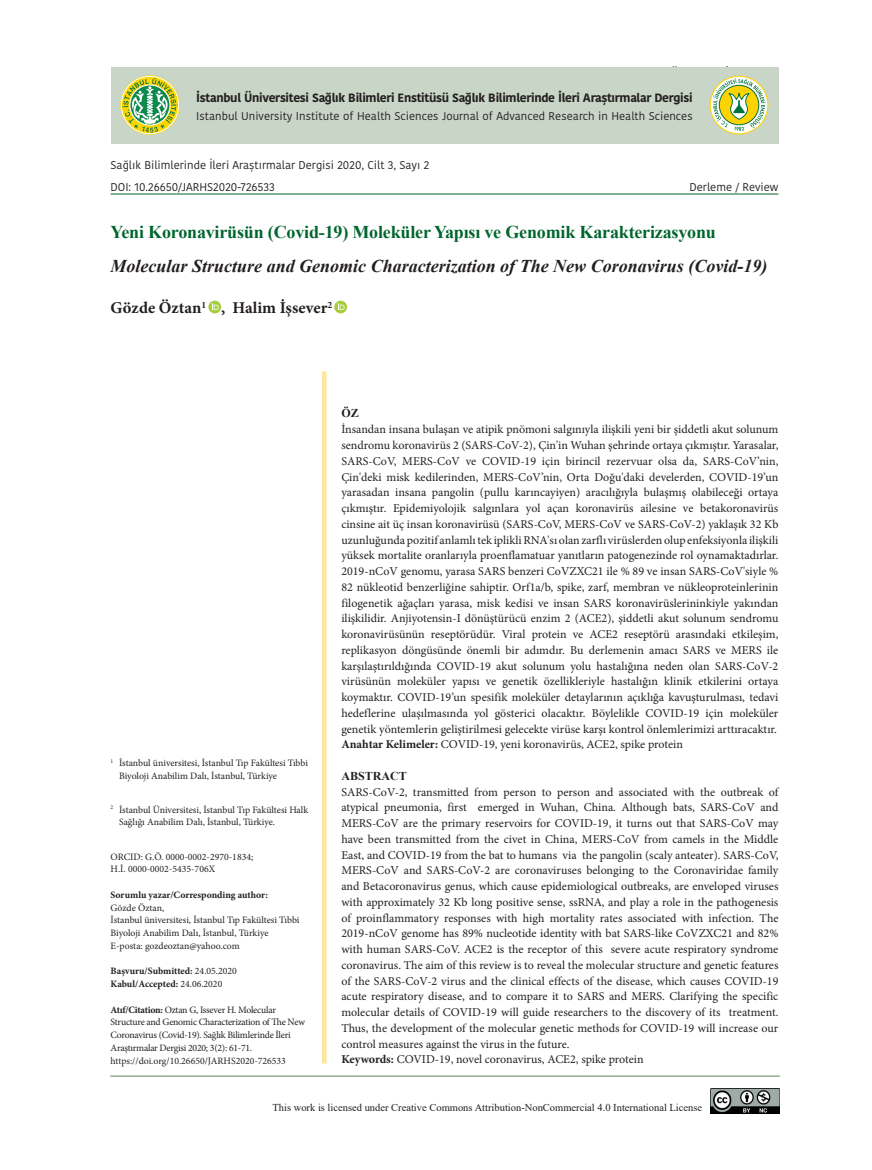
<style>
.page{position:relative;width:872px;height:1170px;background:#fff}
.page>*{position:absolute;margin:0;border:0;box-sizing:border-box;transform-origin:0 0}
.t1{font:italic 700 18px "Times New Roman";color:#231f20}
.t2{font:700 18px "Times New Roman";letter-spacing:-.01em;color:#00652e}
.t3{font:700 16.5px "Minion Pro";color:#231f20}
.t4{font:12px/15.8px "Minion Pro";color:#231f20}
.t5{font:700 12px "Kohinoor Bangla";letter-spacing:-.025em;color:#231f20}
.t6{font:700 12px "Times New Roman";color:#231f20}
.t7{font:11.25px "Kohinoor Bangla";color:#231f20}
.t8{font:10.5px "Times New Roman";color:#231f20}
.t9{font:9.75px/12.8px "Minion Pro";letter-spacing:-.01em;color:#231f20}
.t10{font:700 9.75px/12.8px "Minion Pro";color:#231f20}
.s1{font-weight:400}
.s2{font-weight:700}
</style>
<div class="page">
<svg style="left:208px;top:300px;width:13px;height:13px"></svg>
<svg style="left:212px;top:303px;width:7px;height:7px"></svg>
<svg style="left:334px;top:300px;width:13px;height:13px"></svg>
<svg style="left:338px;top:303px;width:6px;height:7px"></svg>
<hr style="left:322px;top:371px;width:4px;height:692px;background:#ffe79a">
<hr style="left:111px;top:194px;width:667px;height:1px;background:#00652e">
<div style="left:111px;top:67px;width:667px;height:76px;background:#c8d5c7"></div>
<div style="left:121px;top:76px;width:58px;height:58px;border:1px solid #fff;border-radius:50%"></div>
<svg style="left:122px;top:78px;width:55px;height:55px;background:#a8c46f"></svg>
<div style="left:709px;top:76px;width:59px;height:58px;border:1px solid #bfbfbf;border-radius:50%"></div>
<svg style="left:713px;top:78px;width:53px;height:53px;background:#cad285"></svg>
<img style="left:710px;top:1088px;width:70px;height:25px">
<hr style="left:110px;top:1075px;width:670px;height:1px;background:#5d875a">
<p class="t5" style="left:196px;top:88px;width:498px">İstanbul Üniversitesi Sağlık Bilimleri Enstitüsü Sağlık Bilimlerinde İleri Araştırmalar Dergisi</p>
<p class="t7" style="left:196px;top:108px;width:498px">Istanbul University Institute of Health Sciences Journal of Advanced Research in Health Sciences</p>
<p class="t7" style="left:111px;top:157px;width:320px">Sağlık Bilimlerinde İleri Araştırmalar Dergisi 2020, Cilt 3, Sayı 2</p>
<p class="t7" style="left:111px;top:178px;width:166px">DOI: 10.26650/JARHS2020-726533</p>
<p class="t7" style="left:689px;top:178px;width:90px">Derleme / Review</p>
<h1 class="t2" style="left:111px;top:219px;width:607px">Yeni Koronavirüsün (Covid-19) Moleküler Yapısı ve Genomik Karakterizasyonu</h1>
<h1 class="t1" style="left:111px;top:253px;width:658px">Molecular Structure and Genomic Characterization of The New Coronavirus (Covid-19)</h1>
<h2 class="t3" style="left:111px;top:296px;width:223px">Gözde Öztan<sup>1</sup> , Halim İşsever<sup>2</sup></h2>
<p class="t9" style="left:119px;top:756px;width:190px;text-indent:-9px"><sup>1</sup> İstanbul üniversitesi, İstanbul Tıp Fakültesi Tıbbi<br>Biyoloji Anabilim Dalı, İstanbul, Türkiye</p>
<p class="t9" style="left:119px;top:803px;width:191px;text-indent:-9px"><sup>2</sup> İstanbul Üniversitesi, İstanbul Tıp Fakültesi Halk<br>Sağlığı Anabilim Dalı, İstanbul, Türkiye.</p>
<p class="t9" style="left:111px;top:850px;width:144px">ORCID: G.Ö. 0000-0002-2970-1834;<br>H.İ. 0000-0002-5435-706X</p>
<p class="t10" style="left:111px;top:888px;width:159px">Sorumlu yazar/Corresponding author:</p>
<p class="t9" style="left:111px;top:901px;width:190px">Gözde Öztan,<br>İstanbul üniversitesi, İstanbul Tıp Fakültesi Tıbbi Biyoloji Anabilim Dalı, İstanbul, Türkiye E-posta: gozdeoztan@yahoo.com</p>
<p class="t10" style="left:111px;top:964px;width:128px">Başvuru/Submitted: <span class="s1">24.05.2020<br></span>Kabul/Accepted: <span class="s1">24.06.2020</span></p>
<p class="t9" style="left:111px;top:1003px;width:196px"><span class="s2">Atıf/Citation:</span> Oztan G, Issever H. Molecular Structure and Genomic Characterization of The New Coronavirus (Covid-19). Sağlık Bilimlerinde İleri Araştırmalar Dergisi 2020; 3(2): 61-71. https://doi.org/10.26650/JARHS2020-726533</p>
<p class="t6" style="left:341px;top:405px;width:19px">ÖZ</p>
<p class="t4" style="left:341px;top:421px;width:438px">İnsandan insana bulaşan ve atipik pnömoni salgınıyla ilişkili yeni bir şiddetli akut solunum sendromu koronavirüs 2 (SARS-CoV-2), Çin'in Wuhan şehrinde ortaya çıkmıştır. Yarasalar, SARS-CoV, MERS-CoV ve COVID-19 için birincil rezervuar olsa da, SARS-CoV’nin, Çin'deki misk kedilerinden, MERS-CoV’nin, Orta Doğu'daki develerden, COVID-19’un yarasadan insana pangolin (pullu karıncayiyen) aracılığıyla bulaşmış olabileceği ortaya çıkmıştır. Epidemiyolojik salgınlara yol açan koronavirüs ailesine ve betakoronavirüs cinsine ait üç insan koronavirüsü (SARS-CoV, MERS-CoV ve SARS-CoV-2) yaklaşık 32 Kb uzunluğunda pozitif anlamlı tek iplikli RNA'sı olan zarflı virüslerden olup enfeksiyonla ilişkili yüksek mortalite oranlarıyla proenflamatuar yanıtların patogenezinde rol oynamaktadırlar.<br>2019-nCoV genomu, yarasa SARS benzeri CoVZXC21 ile % 89 ve insan SARS-CoV'siyle % 82 nükleotid benzerliğine sahiptir. Orf1a/b, spike, zarf, membran ve nükleoproteinlerinin filogenetik ağaçları yarasa, misk kedisi ve insan SARS koronavirüslerininkiyle yakından ilişkilidir. Anjiyotensin-I dönüştürücü enzim 2 (ACE2), şiddetli akut solunum sendromu koronavirüsünün reseptörüdür. Viral protein ve ACE2 reseptörü arasındaki etkileşim, replikasyon döngüsünde önemli bir adımdır. Bu derlemenin amacı SARS ve MERS ile karşılaştırıldığında COVID-19 akut solunum yolu hastalığına neden olan SARS-CoV-2 virüsünün moleküler yapısı ve genetik özellikleriyle hastalığın klinik etkilerini ortaya koymaktır. COVID-19’un spesifik moleküler detaylarının açıklığa kavuşturulması, tedavi hedeflerine ulaşılmasında yol gösterici olacaktır. Böylelikle COVID-19 için moleküler genetik yöntemlerin geliştirilmesi gelecekte virüse karşı kontrol önlemlerimizi arttıracaktır.<br><span class="s2">Anahtar Kelimeler:</span> COVID-19, yeni koronavirüs, ACE2, spike protein</p>
<p class="t6" style="left:341px;top:767px;width:67px">ABSTRACT</p>
<p class="t4" style="left:341px;top:783px;width:438px">SARS-CoV-2, transmitted from person to person and associated with the outbreak of atypical pneumonia, first emerged in Wuhan, China. Although bats, SARS-CoV and MERS-CoV are the primary reservoirs for COVID-19, it turns out that SARS-CoV may have been transmitted from the civet in China, MERS-CoV from camels in the Middle East, and COVID-19 from the bat to humans via the pangolin (scaly anteater). SARS-CoV, MERS-CoV and SARS-CoV-2 are coronaviruses belonging to the Coronaviridae family and Betacoronavirus genus, which cause epidemiological outbreaks, are enveloped viruses with approximately 32 Kb long positive sense, ssRNA, and play a role in the pathogenesis of proinflammatory responses with high mortality rates associated with infection. The 2019-nCoV genome has 89% nucleotide identity with bat SARS-like CoVZXC21 and 82% with human SARS-CoV. ACE2 is the receptor of this severe acute respiratory syndrome coronavirus. The aim of this review is to reveal the molecular structure and genetic features of the SARS-CoV-2 virus and the clinical effects of the disease, which causes COVID-19 acute respiratory disease, and to compare it to SARS and MERS. Clarifying the specific molecular details of COVID-19 will guide researchers to the discovery of its treatment.<br>Thus, the development of the molecular genetic methods for COVID-19 will increase our control measures against the virus in the future.<br><span class="s2">Keywords:</span> COVID-19, novel coronavirus, ACE2, spike protein</p>
<p class="t8" style="left:272px;top:1100px;width:431px">This work is licensed under Creative Commons Attribution-NonCommercial 4.0 International License</p>
</div>
